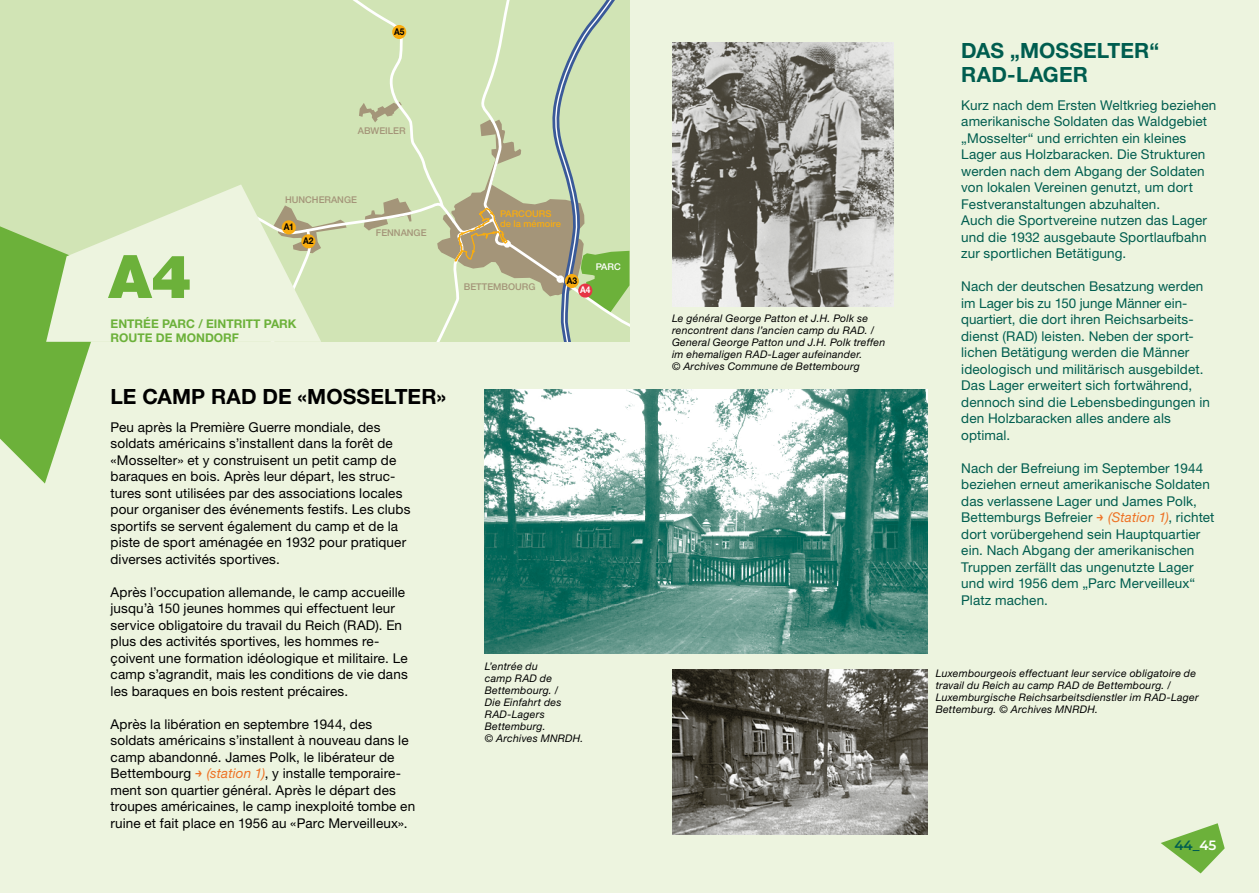
<style>
.page{position:relative;width:1259px;height:893px;background:#edf4df}
.page>*{position:absolute;margin:0;border:0;box-sizing:border-box;transform-origin:0 0}
.t1{font:900 60px "Helvetica Neue LT Std";color:#6cb13a}
.t2{font:700 21px/24.8px "Helvetica Neue LT Std";letter-spacing:.005em;color:#005d4f}
.t3{font:700 21px "Helvetica Neue LT Std";letter-spacing:.005em;color:#000}
.t4{font:13.5px/16.5px "Helvetica Neue LT Std";letter-spacing:.01em;color:#000}
.t5{font:13.5px/16.5px "Helvetica Neue LT Std";letter-spacing:.01em;color:#005d4f}
.t6{font:600 13.5px "Montserrat";color:#005d4f}
.t7{font:700 12px/13.5px "Helvetica Neue LT Std";color:#6cb13a}
.t8{font:italic 10.5px/12px "Helvetica Neue LT Std";letter-spacing:.02em;color:#000}
.t9{font:500 9.3px "Helvetica Neue LT Std";color:#a49579}
.t10{font:500 9.3px/9.3px "Helvetica Neue LT Std";color:#f8ac0f}
.t11{font:700 9.3px "Helvetica Neue LT Std";letter-spacing:-.01em;color:#000;scale:.9 1}
.t12{font:500 9.3px "Helvetica Neue LT Std";color:#fff}
.t13{font:700 9.3px "Helvetica Neue LT Std";color:#fff;scale:.9 1}
.s1{font-family:"Montserrat";font-weight:600;color:#ee7326}
.s2{font-style:italic;color:#ee7326}
.s3{color:#fff}
</style>
<div class="page">
<svg style="left:1161px;top:823px;width:63px;height:50px"></svg>
<svg style="left:0;top:0;width:629px;height:483px"></svg>
<img style="left:485px;top:389px;width:442px;height:264px">
<img style="left:672px;top:670px;width:255px;height:165px">
<img style="left:672px;top:43px;width:221px;height:264px">
<p class="t11" style="left:394px;top:26px;width:13px">A5</p>
<p class="t9" style="left:358px;top:125px;width:49px">ABWEILER</p>
<p class="t9" style="left:285px;top:195px;width:73px">HUNCHERANGE</p>
<p class="t11" style="left:284px;top:221px;width:12px">A1</p>
<p class="t11" style="left:303px;top:235px;width:13px">A2</p>
<h1 class="t1" style="left:108px;top:241px;width:84px">A4</h1>
<p class="t7" style="left:111px;top:317px;width:187px">ENTRÉE PARC / EINTRITT PARK<br>ROUTE DE MONDORF</p>
<p class="t9" style="left:376px;top:227px;width:52px">FENNANGE</p>
<h2 class="t3" style="left:111px;top:384px;width:337px">LE CAMP RAD DE «MOSSELTER»</h2>
<p class="t4" style="left:111px;top:418px;width:301px">Peu après la Première Guerre mondiale, des soldats américains s’installent dans la forêt de «Mosselter» et y construisent un petit camp de baraques en bois. Après leur départ, les struc&shy;tures sont utilisées par des associations locales pour organiser des événements festifs. Les clubs sportifs se servent également du camp et de la piste de sport aménagée en 1932 pour pratiquer diverses activités sportives.</p>
<p class="t4" style="left:111px;top:583px;width:299px">Après l’occupation allemande, le camp accueille jusqu’à 150 jeunes hommes qui effectuent leur service obligatoire du travail du Reich (RAD). En plus des activités sportives, les hommes re&shy;çoivent une formation idéologique et militaire. Le camp s’agrandit, mais les conditions de vie dans les baraques en bois restent précaires.</p>
<p class="t4" style="left:111px;top:715px;width:306px">Après la libération en septembre 1944, des soldats américains s’installent à nouveau dans le camp abandonné. James Polk, le libérateur de Bettembourg <span class="s1">→</span> <span class="s2">(station 1)</span>, y installe temporaire&shy;ment son quartier général. Après le départ des troupes américaines, le camp inexploité tombe en ruine et fait place en 1956 au «Parc Merveilleux».</p>
<p class="t10" style="left:500px;top:209px;width:62px">PARCOURS de la mémoire</p>
<p class="t12" style="left:596px;top:261px;width:27px">PARC</p>
<p class="t9" style="left:464px;top:281px;width:73px">BETTEMBOURG</p>
<p class="t11" style="left:567px;top:275px;width:13px">A3</p>
<p class="t13" style="left:580px;top:284px;width:13px">A4</p>
<p class="t8" style="left:672px;top:312px;width:215px">Le général George Patton et J.H. Polk se rencontrent dans l’ancien camp du RAD. / General George Patton und J.H. Polk treffen im ehemaligen RAD-Lager aufeinander.<br>© Archives Commune de Bettembourg</p>
<h2 class="t2" style="left:961px;top:37px;width:199px">DAS „MOSSELTER“<br>RAD-LAGER</h2>
<p class="t5" style="left:961px;top:97px;width:257px">Kurz nach dem Ersten Weltkrieg beziehen amerikanische Soldaten das Waldgebiet „Mosselter“ und errichten ein kleines Lager aus Holzbaracken. Die Strukturen werden nach dem Abgang der Soldaten von lokalen Vereinen genutzt, um dort Festveranstaltungen abzuhalten.<br>Auch die Sportvereine nutzen das Lager und die 1932 ausgebaute Sportlaufbahn zur sportlichen Betätigung.</p>
<p class="t5" style="left:961px;top:278px;width:250px">Nach der deutschen Besatzung werden im Lager bis zu 150 junge Männer ein&shy;quartiert, die dort ihren Reichsarbeits&shy;dienst (RAD) leisten. Neben der sport&shy;lichen Betätigung werden die Männer ideologisch und militärisch ausgebildet.<br>Das Lager erweitert sich fortwährend, dennoch sind die Lebensbedingungen in den Holzbaracken alles andere als optimal.</p>
<p class="t5" style="left:961px;top:460px;width:255px">Nach der Befreiung im September 1944 beziehen erneut amerikanische Soldaten das verlassene Lager und James Polk, Bettemburgs Befreier <span class="s1">→</span> <span class="s2">(Station 1)</span>, richtet dort vorübergehend sein Hauptquartier ein. Nach Abgang der amerikanischen Truppen zerfällt das ungenutzte Lager und wird 1956 dem „Parc Merveilleux“ Platz machen.</p>
<p class="t8" style="left:485px;top:660px;width:100px">L’entrée du<br>camp RAD de<br>Bettembourg. /<br>Die Einfahrt des<br>RAD-Lagers<br>Bettemburg.<br>© Archives MNRDH.</p>
<p class="t8" style="left:935px;top:667px;width:264px">Luxembourgeois effectuant leur service obligatoire de travail du Reich au camp RAD de Bettembourg. / Luxemburgische Reichsarbeitsdienstler im RAD-Lager Bettemburg. © Archives MNRDH.</p>
<p class="t6" style="left:1174px;top:836px;width:44px">44_<span class="s3">45</span></p>
</div>
